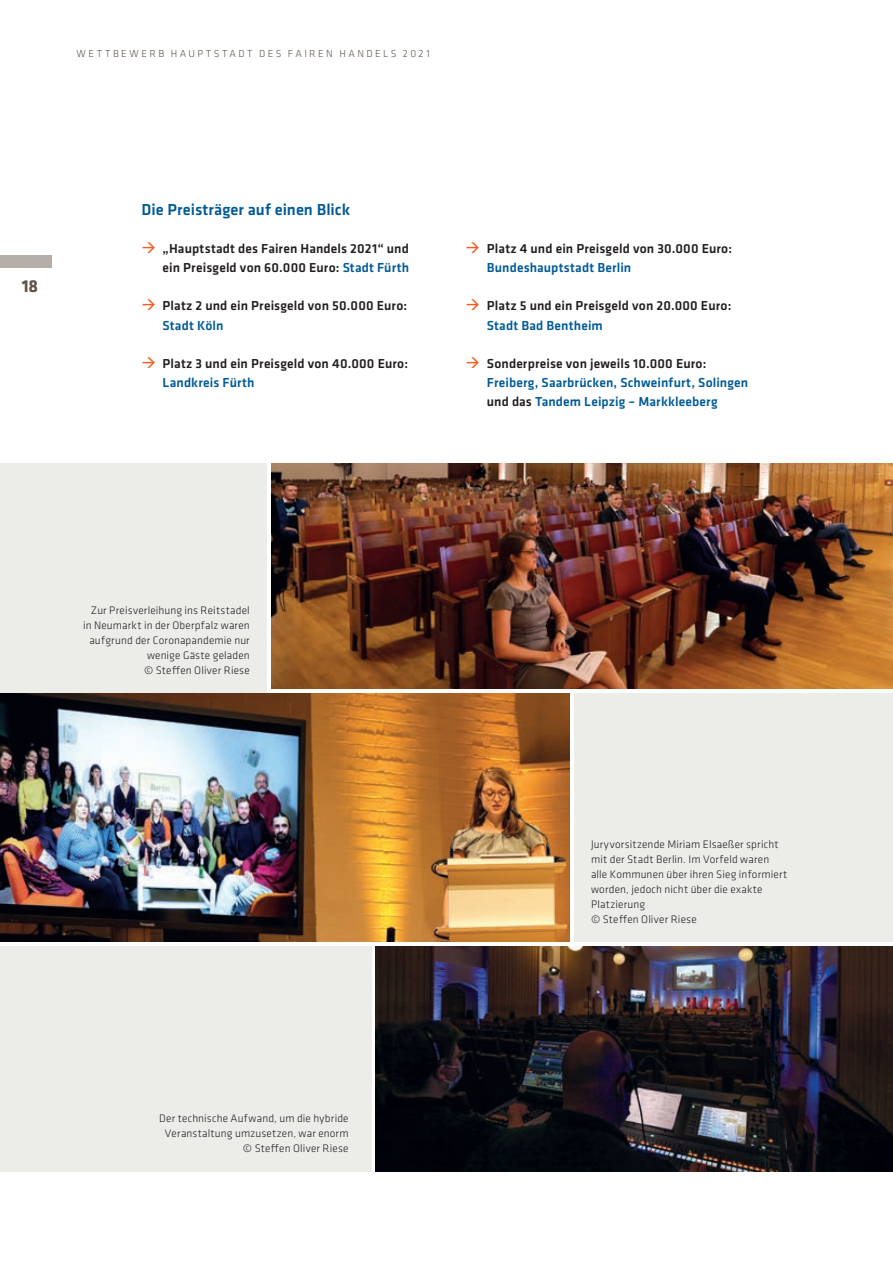
<style>
.page{position:relative;width:893px;height:1263px;background:#fff}
.page>*{position:absolute;margin:0;border:0;box-sizing:border-box;transform-origin:0 0}
.t1{font:700 18px "Klavika";color:#60534c}
.t2{font:500 16.5px "Klavika";color:#005b97}
.t3{font:500 13.5px/19.2px "Klavika";letter-spacing:.01em;color:#231f20}
.t4{font:500 13.5px/19.2px "Klavika";letter-spacing:.01em;color:#005b97}
.t5{font:300 11.25px/15px "Klavika";letter-spacing:.015em;color:#231f20;text-align:right}
.t6{font:300 10.5px "Klavika";letter-spacing:.235em;color:#60534c}
.s1{color:#005b97}
.s2{color:#f25d21}
.s3{color:#231f20}
</style>
<div class="page">
<div style="left:0;top:463px;width:267px;height:230px;background:#ecece9"></div>
<div style="left:574px;top:693px;width:319px;height:249px;background:#ecece9"></div>
<div style="left:0;top:946px;width:371px;height:225px;background:#ecece9"></div>
<div style="left:0;top:255px;width:51px;height:13px;background:#b5aea8"></div>
<img style="left:271px;top:463px;width:622px;height:226px">
<img style="left:0;top:693px;width:570px;height:249px">
<img style="left:375px;top:946px;width:518px;height:225px">
<p class="t6" style="left:77px;top:48px;width:355px">WETTBEWERB HAUPTSTADT DES FAIREN HANDELS 2021</p>
<h1 class="t1" style="left:22px;top:276px;width:18px">18</h1>
<p class="t2" style="left:141px;top:200px;width:210px">Die Preisträger auf einen Blick</p>
<p class="t3" style="left:163px;top:239px;width:248px">„Hauptstadt des Fairen Handels 2021“ und ein Preisgeld von 60.000 Euro: <span class="s1">Stadt Fürth</span></p>
<p class="t3" style="left:141px;top:297px;width:267px"><span class="s2">→</span> Platz 2 und ein Preisgeld von 50.000 Euro:</p>
<p class="t4" style="left:163px;top:316px;width:62px">Stadt Köln</p>
<p class="t3" style="left:141px;top:354px;width:268px"><span class="s2">→</span> Platz 3 und ein Preisgeld von 40.000 Euro:</p>
<p class="t4" style="left:163px;top:373px;width:93px">Landkreis Fürth</p>
<p class="t3" style="left:487px;top:239px;width:247px">Platz 4 und ein Preisgeld von 30.000 Euro:</p>
<p class="t4" style="left:487px;top:258px;width:146px">Bundeshauptstadt Berlin</p>
<p class="t3" style="left:466px;top:297px;width:267px"><span class="s2">→</span> Platz 5 und ein Preisgeld von 20.000 Euro:</p>
<p class="t4" style="left:487px;top:316px;width:117px">Stadt Bad Bentheim</p>
<p class="t3" style="left:487px;top:354px;width:221px">Sonderpreise von jeweils 10.000 Euro:</p>
<p class="t4" style="left:487px;top:373px;width:263px">Freiberg, Saarbrücken, Schweinfurt, Solingen <span class="s3">und das</span> Tandem Leipzig – Markkleeberg</p>
<p class="t5" style="left:83px;top:603px;width:168px">Zur Preisverleihung ins Reitstadel in Neumarkt in der Oberpfalz waren aufgrund der Coronapandemie nur wenige Gäste geladen<br>© Stefen Oliver Riese</p>
<p class="t5" style="left:159px;top:1111px;width:191px">Der technische Aufwand, um die hybride<br>Veranstaltung umzusetzen, war enorm © Stefen Oliver Riese</p>
<p class="t5" style="left:591px;top:837px;width:198px;text-align:left">Juryvorsitzende Miriam Elsaeßer spricht mit der Stadt Berlin. Im Vorfeld waren alle Kommunen über ihren Sieg informiert worden, jedoch nicht über die exakte<br>Platzierung<br>© Stefen Oliver Riese</p>
</div>
